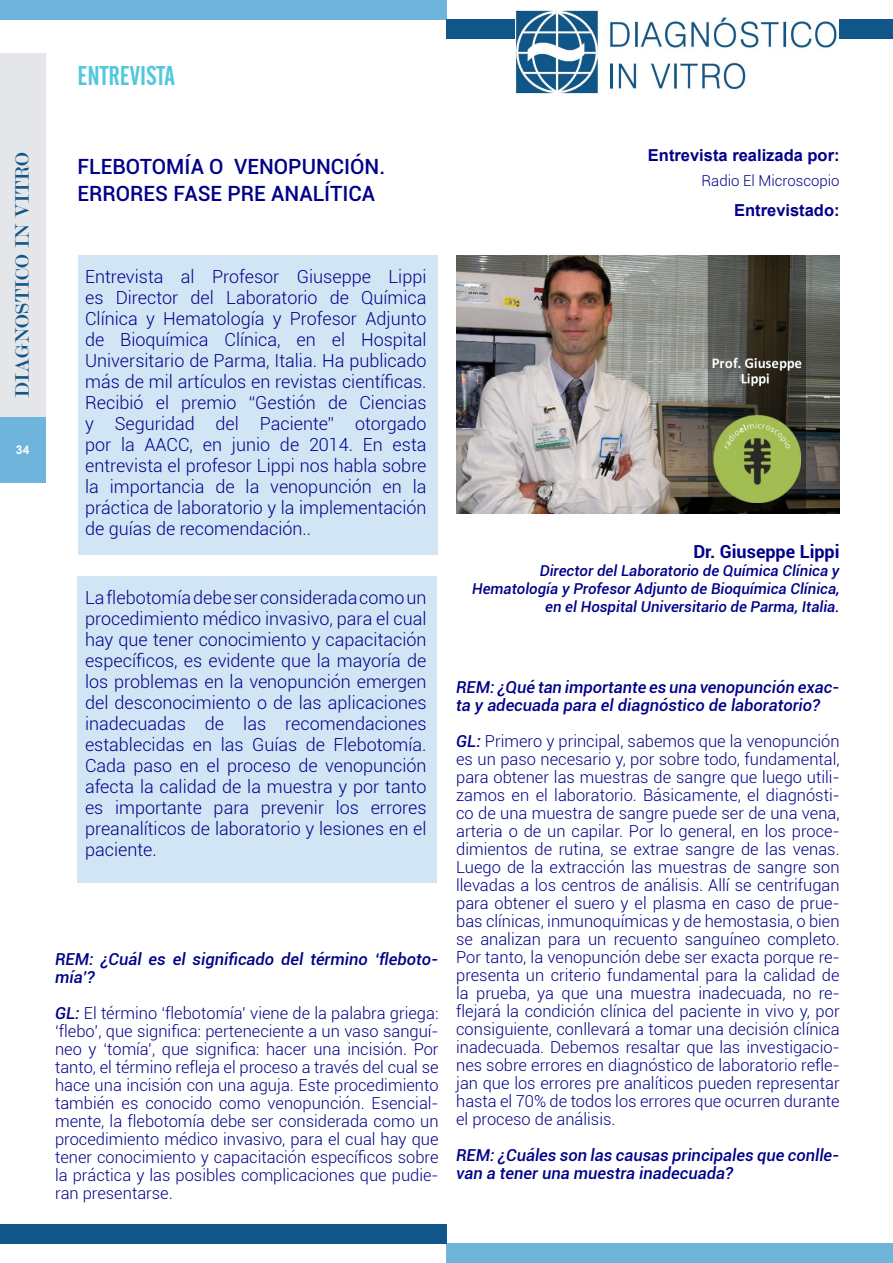
<style>
.page{position:relative;width:893px;height:1263px;background:#fff}
.page>*{position:absolute;margin:0;border:0;box-sizing:border-box;transform-origin:0 0}
.t1{font:27px "Alternate Gothic No 2 BT";color:#52c7dd}
.t2{font:500 21px/27px "Roboto";color:#01008a}
.t3{font:21px "Modern";letter-spacing:.025em;color:#105689}
.t4{font:300 18px/21px "Roboto";color:#01008a;text-align:justify}
.t5{font:700 18px "Roboto";color:#01008a}
.t6{font:300 16.5px/18px "Roboto";color:#01008a;text-align:justify}
.t7{font:italic 500 16.5px/18px "Roboto";color:#01008a}
.t8{font:700 16.5px "Arial";color:#01008a}
.t9{font:italic 500 15px/18px "Roboto";color:#01008a;text-align:right}
.t10{font:300 15px "Roboto";color:#01008a}
.t11{font:700 12px "Arial";color:#fff}
.s1{font-weight:500;font-style:italic}
</style>
<div class="page">
<div style="left:0;top:53px;width:45px;height:364px;background:#e5e6ea"></div>
<div style="left:0;top:417px;width:45px;height:66px;background:#6fb4db"></div>
<div style="left:0;top:0;width:446px;height:19px;background:#6fb4db"></div>
<div style="left:446px;top:19px;width:447px;height:19px;background:#105689"></div>
<div style="left:446px;top:1244px;width:447px;height:19px;background:#6fb4db"></div>
<div style="left:0;top:1225px;width:446px;height:19px;background:#105689"></div>
<div style="left:77px;top:576px;width:360px;height:307px;background:#d2e5f4"></div>
<img style="left:515px;top:9px;width:324px;height:85px">
<div style="left:78px;top:256px;width:359px;height:299px;background:#d2e5f4"></div>
<img style="left:456px;top:256px;width:384px;height:257px">
<h1 class="t1" style="left:77px;top:61px;width:99px">ENTREVISTA</h1>
<p class="t3" style="left:12px;top:398px;width:247px;rotate:-90deg">DIAGNOSTICO IN VITRO</p>
<p class="t2" style="left:77px;top:153px;width:309px">FLEBOTOMÍA O VENOPUNCIÓN.<br>ERRORES FASE PRE ANALÍTICA</p>
<p class="t4" style="left:85px;top:265px;width:343px">Entrevista al Profesor Giuseppe Lippi es Director del Laboratorio de Química Clínica y Hematología y Profesor Adjunto de Bioquímica Clínica, en el Hospital Universitario de Parma, Italia. Ha publicado más de mil artículos en revistas científicas.<br>Recibió el premio “Gestión de Ciencias y Seguridad del Paciente” otorgado por la AACC, en junio de 2014. En esta entrevista el profesor Lippi nos habla sobre la importancia de la venopunción en la práctica de laboratorio y la implementación de guías de recomendación..</p>
<p class="t11" style="left:16px;top:442px;width:15px">34</p>
<p class="t4" style="left:85px;top:586px;width:343px">La flebotomía debe ser considerada como un procedimiento médico invasivo, para el cual hay que tener conocimiento y capacitación específicos, es evidente que la mayoría de los problemas en la venopunción emergen del desconocimiento o de las aplicaciones inadecuadas de las recomendaciones establecidas en las Guías de Flebotomía.<br>Cada paso en el proceso de venopunción afecta la calidad de la muestra y por tanto es importante para prevenir los errores preanalíticos de laboratorio y lesiones en el paciente.</p>
<p class="t7" style="left:55px;top:949px;width:385px">REM: ¿Cuál es el significado del término ‘fleboto&shy;mía’?</p>
<p class="t6" style="left:55px;top:1003px;width:385px"><span class="s1">GL:</span> El término ‘flebotomía’ viene de la palabra griega: ‘flebo’, que significa: perteneciente a un vaso sanguí&shy;neo y ‘tomía’, que significa: hacer una incisión. Por tanto, el término refleja el proceso a través del cual se hace una incisión con una aguja. Este procedimiento también es conocido como venopunción. Esencial&shy;mente, la flebotomía debe ser considerada como un procedimiento médico invasivo, para el cual hay que tener conocimiento y capacitación específicos sobre la práctica y las posibles complicaciones que pudie&shy;ran presentarse.</p>
<p class="t8" style="left:648px;top:144px;width:193px">Entrevista realizada por:</p>
<p class="t10" style="left:701px;top:170px;width:140px">Radio El Microscopio</p>
<p class="t8" style="left:734px;top:198px;width:107px">Entrevistado:</p>
<p class="t5" style="left:693px;top:539px;width:148px">Dr. Giuseppe Lippi</p>
<p class="t9" style="left:472px;top:561px;width:369px">Director del Laboratorio de Química Clínica y<br>Hematología y Profesor Adjunto de Bioquímica Clínica, en el Hospital Universitario de Parma, Italia.</p>
<p class="t7" style="left:456px;top:677px;width:385px">REM: ¿Qué tan importante es una venopunción exac&shy;ta y adecuada para el diagnóstico de laboratorio?</p>
<p class="t6" style="left:456px;top:731px;width:385px"><span class="s1">GL:</span> Primero y principal, sabemos que la venopunción es un paso necesario y, por sobre todo, fundamental, para obtener las muestras de sangre que luego utili&shy;zamos en el laboratorio. Básicamente, el diagnósti&shy;co de una muestra de sangre puede ser de una vena, arteria o de un capilar. Por lo general, en los proce&shy;dimientos de rutina, se extrae sangre de las venas.<br>Luego de la extracción las muestras de sangre son llevadas a los centros de análisis. Allí se centrifugan para obtener el suero y el plasma en caso de prue&shy;bas clínicas, inmunoquímicas y de hemostasia, o bien se analizan para un recuento sanguíneo completo.<br>Por tanto, la venopunción debe ser exacta porque re&shy;presenta un criterio fundamental para la calidad de la prueba, ya que una muestra inadecuada, no re&shy;flejará la condición clínica del paciente in vivo y, por consiguiente, conllevará a tomar una decisión clínica inadecuada. Debemos resaltar que las investigacio&shy;nes sobre errores en diagnóstico de laboratorio refle&shy;jan que los errores pre analíticos pueden representar hasta el 70% de todos los errores que ocurren durante el proceso de análisis.</p>
<p class="t7" style="left:456px;top:1145px;width:385px">REM: ¿Cuáles son las causas principales que conlle&shy;van a tener una muestra inadecuada?</p>
</div>
